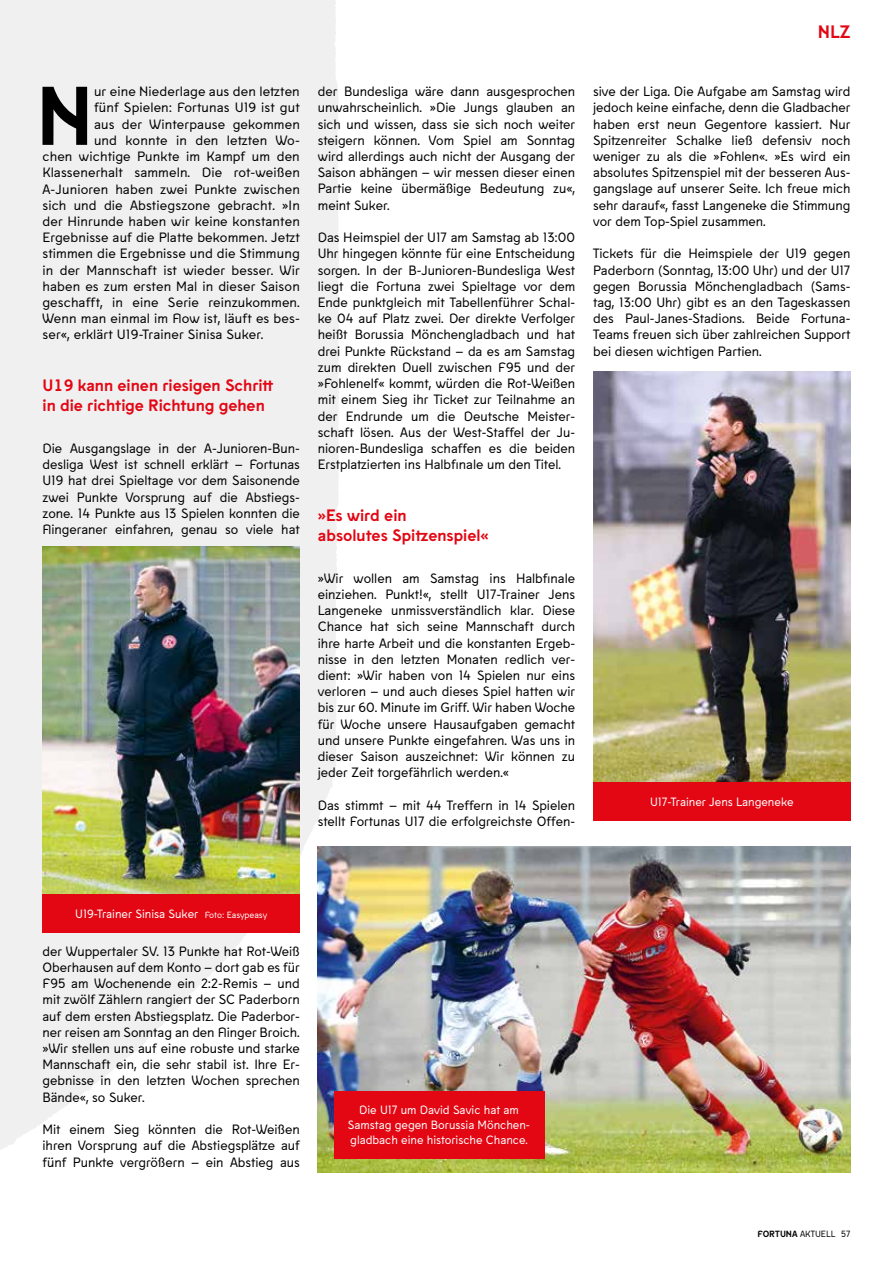
<style>
.page{position:relative;width:893px;height:1263px;background:#fff}
.page>*{position:absolute;margin:0;border:0;box-sizing:border-box;transform-origin:0 0}
.t1{font:700 82.95px "Fortuna Sans";color:#000}
.t2{font:700 18px "Fortuna Sans";color:#e30613}
.t3{font:700 16.5px/19.5px "Fortuna Sans";color:#e30613}
.t4{font:13.5px/16.2px "Fortuna Sans";color:#000;text-align:justify}
.t5{font:12px/15px "Fortuna Sans";color:#fff;text-align:center}
.t6{font:9px "Fortuna Sans";letter-spacing:.005em;color:#000}
.s1{font-size:9px}
.s2{font-weight:700}
</style>
<div class="page">
<svg style="left:0;top:0;width:339px;height:1173px;fill:#f0f0f0"></svg>
<img style="left:318px;top:846px;width:532px;height:326px">
<img style="left:593px;top:372px;width:257px;height:410px">
<img style="left:43px;top:546px;width:257px;height:348px">
<div style="left:593px;top:782px;width:257px;height:39px;background:#e30613"></div>
<div style="left:43px;top:894px;width:257px;height:39px;background:#e30613"></div>
<div style="left:334px;top:1091px;width:210px;height:67px;background:#e30613"></div>
<h2 class="t2" style="left:818px;top:17px;width:34px">NLZ</h2>
<h1 class="t1" style="left:36px;top:50px;width:59px">N</h1>
<p class="t4" style="left:94px;top:83px;width:207px">ur eine Niederlage aus den letzten</p>
<p class="t4" style="left:94px;top:99px;width:207px">fünf Spielen: Fortunas U19 ist gut</p>
<p class="t4" style="left:94px;top:115px;width:207px">aus der Winterpause gekommen</p>
<p class="t4" style="left:94px;top:132px;width:207px">und konnte in den letzten Wo-</p>
<p class="t4" style="left:43px;top:148px;width:259px">chen wichtige Punkte im Kampf um den</p>
<p class="t4" style="left:43px;top:164px;width:259px">Klassenerhalt sammeln. Die rot-weißen</p>
<p class="t4" style="left:43px;top:180px;width:259px">A-Junioren haben zwei Punkte zwischen</p>
<p class="t4" style="left:43px;top:196px;width:259px">sich und die Abstiegszone gebracht. »In</p>
<p class="t4" style="left:43px;top:213px;width:259px">der Hinrunde haben wir keine konstanten</p>
<p class="t4" style="left:43px;top:229px;width:259px">Ergebnisse auf die Platte bekommen. Jetzt</p>
<p class="t4" style="left:43px;top:245px;width:259px">stimmen die Ergebnisse und die Stimmung</p>
<p class="t4" style="left:43px;top:261px;width:259px">in der Mannschaft ist wieder besser. Wir</p>
<p class="t4" style="left:43px;top:277px;width:259px">haben es zum ersten Mal in dieser Saison</p>
<p class="t4" style="left:43px;top:294px;width:259px">geschafft, in eine Serie reinzukommen.</p>
<p class="t4" style="left:43px;top:310px;width:259px">Wenn man einmal im Flow ist, läuft es bes-</p>
<p class="t4" style="left:43px;top:326px;width:223px">ser«, erklärt U19-Trainer Sinisa Suker.</p>
<p class="t3" style="left:43px;top:375px;width:232px">U19 kann einen riesigen Schritt in die richtige Richtung gehen</p>
<p class="t4" style="left:43px;top:440px;width:259px">Die Ausgangslage in der A-Junioren-Bun&shy;desliga West ist schnell erklärt – Fortunas U19 hat drei Spieltage vor dem Saisonende zwei Punkte Vorsprung auf die Abstiegs&shy;zone. 14 Punkte aus 13 Spielen konnten die Flingeraner einfahren, genau so viele hat</p>
<p class="t4" style="left:318px;top:83px;width:259px">der Bundesliga wäre dann ausgesprochen unwahrscheinlich. »Die Jungs glauben an sich und wissen, dass sie sich noch weiter steigern können. Vom Spiel am Sonntag wird allerdings auch nicht der Ausgang der Saison abhängen – wir messen dieser einen Partie keine übermäßige Bedeutung zu«, meint Suker.</p>
<p class="t4" style="left:318px;top:229px;width:259px">Das Heimspiel der U17 am Samstag ab 13:00<br>Uhr hingegen könnte für eine Entscheidung sorgen. In der B-Junioren-Bundesliga West liegt die Fortuna zwei Spieltage vor dem Ende punktgleich mit Tabellenführer Schal&shy;ke 04 auf Platz zwei. Der direkte Verfolger heißt Borussia Mönchengladbach und hat drei Punkte Rückstand – da es am Samstag zum direkten Duell zwischen F95 und der »Fohlenelf« kommt, würden die Rot-Weißen mit einem Sieg ihr Ticket zur Teilnahme an der Endrunde um die Deutsche Meister&shy;schaft lösen. Aus der West-Staffel der Ju&shy;nioren-Bundesliga schaffen es die beiden Erstplatzierten ins Halbfinale um den Titel.</p>
<p class="t3" style="left:318px;top:505px;width:173px">»Es wird ein<br>absolutes Spitzenspiel«</p>
<p class="t4" style="left:318px;top:569px;width:259px">»Wir wollen am Samstag ins Halbfinale einziehen. Punkt!«, stellt U17-Trainer Jens Langeneke unmissverständlich klar. Diese Chance hat sich seine Mannschaft durch ihre harte Arbeit und die konstanten Ergeb&shy;nisse in den letzten Monaten redlich ver&shy;dient: »Wir haben von 14 Spielen nur eins verloren – und auch dieses Spiel hatten wir bis zur 60. Minute im Griff. Wir haben Woche für Woche unsere Hausaufgaben gemacht und unsere Punkte eingefahren. Was uns in dieser Saison auszeichnet: Wir können zu jeder Zeit torgefährlich werden.«</p>
<p class="t4" style="left:318px;top:796px;width:259px">Das stimmt – mit 44 Treffern in 14 Spielen stellt Fortunas U17 die erfolgreichste Offen-</p>
<p class="t4" style="left:593px;top:83px;width:259px">sive der Liga. Die Aufgabe am Samstag wird jedoch keine einfache, denn die Gladbacher haben erst neun Gegentore kassiert. Nur Spitzenreiter Schalke ließ defensiv noch weniger zu als die »Fohlen«. »Es wird ein absolutes Spitzenspiel mit der besseren Aus&shy;gangslage auf unserer Seite. Ich freue mich sehr darauf«, fasst Langeneke die Stimmung vor dem Top-Spiel zusammen.</p>
<p class="t4" style="left:593px;top:245px;width:259px">Tickets für die Heimspiele der U19 gegen Paderborn (Sonntag, 13:00 Uhr) und der U17 gegen Borussia Mönchengladbach (Sams&shy;tag, 13:00 Uhr) gibt es an den Tageskassen des Paul-Janes-Stadions. Beide Fortuna-Teams freuen sich über zahlreichen Support bei diesen wichtigen Partien.</p>
<p class="t5" style="left:650px;top:794px;width:145px">U17-Trainer Jens Langeneke</p>
<p class="t5" style="left:75px;top:906px;width:193px">U19-Trainer Sinisa Suker <span class="s1">Foto: Easypeasy</span></p>
<p class="t4" style="left:43px;top:942px;width:259px">der Wuppertaler SV. 13 Punkte hat Rot-Weiß Oberhausen auf dem Konto – dort gab es für F95 am Wochenende ein 2:2-Remis – und mit zwölf Zählern rangiert der SC Paderborn auf dem ersten Abstiegsplatz. Die Paderbor&shy;ner reisen am Sonntag an den Flinger Broich. »Wir stellen uns auf eine robuste und starke Mannschaft ein, die sehr stabil ist. Ihre Er&shy;gebnisse in den letzten Wochen sprechen Bände«, so Suker.</p>
<p class="t4" style="left:43px;top:1121px;width:259px">Mit einem Sieg könnten die Rot-Weißen ihren Vorsprung auf die Abstiegsplätze auf fünf Punkte vergrößern – ein Abstieg aus</p>
<p class="t5" style="left:348px;top:1102px;width:184px">Die U17 um David Savic hat am<br>Samstag gegen Borussia Mönchen&shy;gladbach eine historische Chance.</p>
<p class="t6" style="left:757px;top:1227px;width:95px"><span class="s2">FORTUNA</span> AKTUELL 57</p>
</div>
